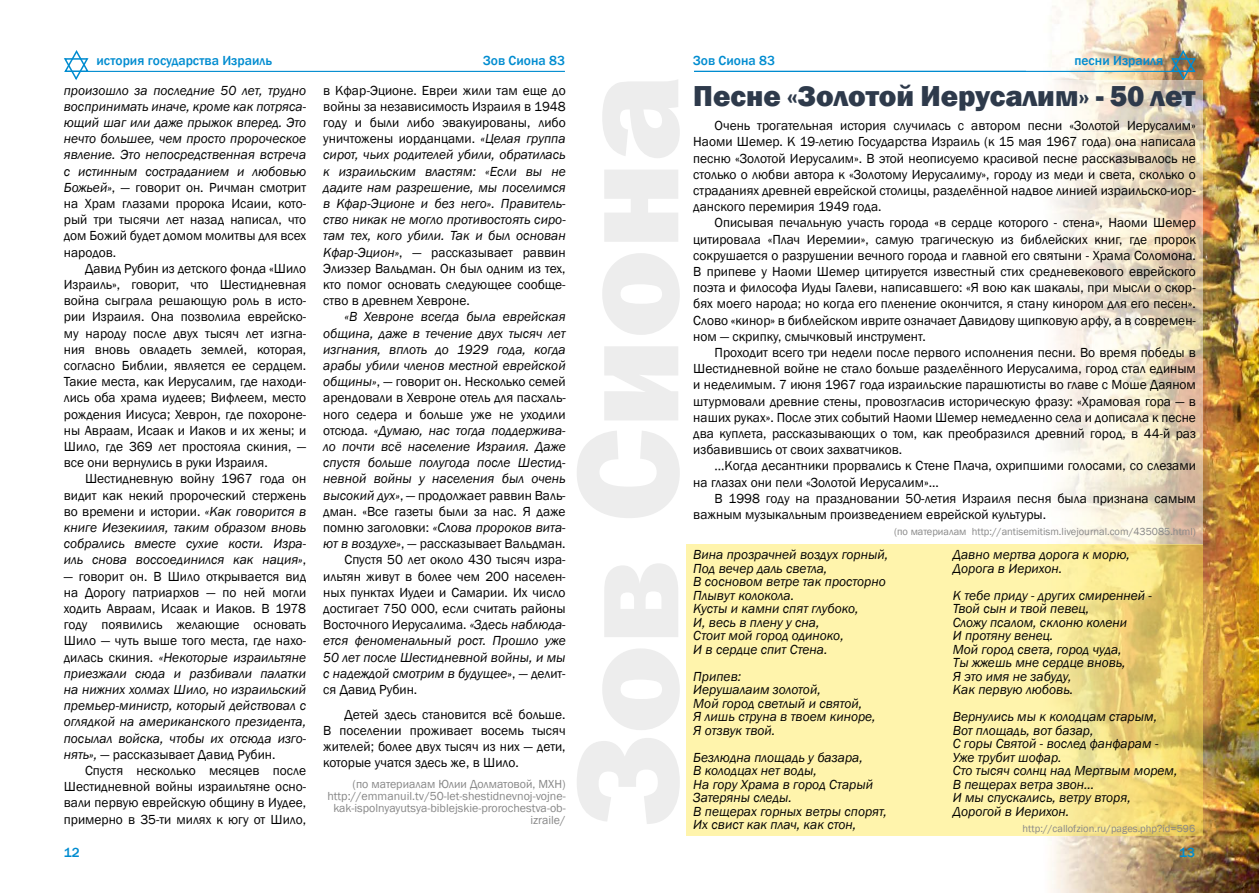
<style>
.page{position:relative;width:1259px;height:893px;background:#fff}
.page>*{position:absolute;margin:0;border:0;box-sizing:border-box;transform-origin:0 0}
.t1{font:800 29.7px "Franklin Gothic";color:#2e3a4b}
.t2{font:13.5px/16.2px "Franklin Gothic";color:#000;text-align:justify}
.t3{font:italic 13.5px/13.5px "Franklin Gothic";color:#000}
.t4{font:500 13.5px "Franklin Gothic";color:#008cd0}
.t5{font:12px/12px "Franklin Gothic";color:#878787;text-align:right}
.t6{font:10.5px "Franklin Gothic";color:#878787}
.s1{font-style:normal}
.s2{font-style:italic}
</style>
<div class="page">
<svg style="left:64px;top:50px;width:26px;height:30px"></svg>
<hr style="left:88px;top:71px;width:477px;height:1px;background:#008cd0">
<img style="left:1026px;top:0;width:233px;height:893px">
<svg style="left:1026px;top:80px;width:176px;height:464px"></svg>
<svg style="left:686px;top:544px;width:516px;height:292px;background:#faec9e"></svg>
<hr style="left:694px;top:71px;width:477px;height:1px;background:#008cd0">
<svg style="left:1169px;top:49px;width:28px;height:32px"></svg>
<p class="t4" style="left:97px;top:52px;width:177px">история государства Израиль</p>
<p class="t4" style="left:483px;top:53px;width:83px">Зов Сиона 83</p>
<p class="t4" style="left:693px;top:52px;width:83px">Зов Сиона 83</p>
<p class="t4" style="left:1074px;top:52px;width:90px">песни Израиля</p>
<p class="t3" style="left:64px;top:82px;width:244px;line-height:16.2px;text-align:justify">произошло за последние 50 лет, трудно воспринимать иначе, кроме как потряса&shy;ющий шаг или даже прыжок вперед. Это нечто большее, чем просто пророческое явление. Это непосредственная встреча с истинным состраданием и любовью Божьей»<span class="s1">, — говорит он. Ричман смотрит на Храм глазами пророка Исаии, кото&shy;рый три тысячи лет назад написал, что дом Божий будет домом молитвы для всех народов.</span></p>
<p class="t2" style="left:64px;top:260px;width:244px;text-indent:21px">Давид Рубин из детского фонда «Шило Израиль», говорит, что Шестидневная война сыграла решающую роль в исто&shy;рии Израиля. Она позволила еврейско&shy;му народу после двух тысяч лет изгна&shy;ния вновь овладеть землей, которая, согласно Библии, является ее сердцем.<br>Такие места, как Иерусалим, где находи&shy;лись оба храма иудеев; Вифлеем, место рождения Иисуса; Хеврон, где похороне&shy;ны Авраам, Исаак и Иаков и их жены; и Шило, где 369 лет простояла скиния, — все они вернулись в руки Израиля.</p>
<p class="t3" style="left:64px;top:471px;width:244px;line-height:16.2px;text-align:justify;text-indent:21px"><span class="s1">Шестидневную войну 1967 года он видит как некий пророческий стержень во времени и истории.</span> «Как говорится в книге Иезекииля, таким образом вновь собрались вместе сухие кости. Изра&shy;иль снова воссоединился как нация»<span class="s1">,</span></p>
<p class="t3" style="left:64px;top:568px;width:244px;line-height:16.2px;text-align:justify"><span class="s1">— говорит он. В Шило открывается вид на Дорогу патриархов — по ней могли ходить Авраам, Исаак и Иаков. В 1978 году появились желающие основать Шило — чуть выше того места, где нахо&shy;дилась скиния.</span> «Некоторые израильтяне приезжали сюда и разбивали палатки на нижних холмах Шило, но израильский премьер-министр, который действовал с оглядкой на американского президента, посылал войска, чтобы их отсюда изго&shy;нять», <span class="s1">— рассказывает Давид Рубин.</span></p>
<p class="t2" style="left:64px;top:763px;width:244px;text-indent:21px">Спустя несколько месяцев после Шестидневной войны израильтяне осно&shy;вали первую еврейскую общину в Иудее, примерно в 35-ти милях к югу от Шило,</p>
<p class="t2" style="left:323px;top:82px;width:244px">в Кфар-Эционе. Евреи жили там еще до войны за независимость Израиля в 1948 году и были либо эвакуированы, либо уничтожены иорданцами. <span class="s2">«Целая группа сирот, чьих родителей убили, обратилась к израильским властям: «Если вы не дадите нам разрешение, мы поселимся в Кфар-Эционе и без него». Правитель&shy;ство никак не могло противостоять сиро&shy;там тех, кого убили. Так и был основан Кфар-Эцион»</span>, — рассказывает раввин Элиэзер Вальдман. Он был одним из тех, кто помог основать следующее сообще&shy;ство в древнем Хевроне.</p>
<p class="t3" style="left:344px;top:310px;width:223px">«В Хевроне всегда была еврейская</p>
<p class="t3" style="left:323px;top:326px;width:244px">община, даже в течение двух тысяч лет</p>
<p class="t3" style="left:323px;top:343px;width:244px">изгнания, вплоть до 1929 года, когда</p>
<p class="t3" style="left:323px;top:359px;width:244px">арабы убили членов местной еврейской</p>
<p class="t2" style="left:323px;top:374px;width:244px"><span class="s2">общины»</span>, — говорит он. Несколько семей</p>
<p class="t2" style="left:323px;top:390px;width:244px">арендовали в Хевроне отель для пасхаль-</p>
<p class="t2" style="left:323px;top:406px;width:244px">ного седера и больше уже не уходили</p>
<p class="t3" style="left:323px;top:424px;width:244px"><span class="s1">отсюда.</span> «Думаю, нас тогда поддержива-</p>
<p class="t3" style="left:323px;top:440px;width:244px">ло почти всё население Израиля. Даже</p>
<p class="t3" style="left:323px;top:456px;width:244px">спустя больше полугода после Шестид-</p>
<p class="t3" style="left:323px;top:472px;width:244px">невной войны у населения был очень</p>
<p class="t2" style="left:323px;top:487px;width:244px"><span class="s2">высокий дух»</span>, — продолжает раввин Валь-</p>
<p class="t2" style="left:323px;top:503px;width:244px">дман. «Все газеты были за нас. Я даже</p>
<p class="t3" style="left:323px;top:521px;width:244px"><span class="s1">помню заголовки:</span> «Слова пророков вита-</p>
<p class="t2" style="left:323px;top:536px;width:244px"><span class="s2">ют в воздухе»</span>, — рассказывает Вальдман.</p>
<p class="t2" style="left:344px;top:552px;width:223px">Спустя 50 лет около 430 тысяч изра-</p>
<p class="t2" style="left:323px;top:568px;width:244px">ильтян живут в более чем 200 населен-</p>
<p class="t2" style="left:323px;top:584px;width:244px">ных пунктах Иудеи и Самарии. Их число</p>
<p class="t2" style="left:323px;top:601px;width:244px">достигает 750 000, если считать районы</p>
<p class="t2" style="left:323px;top:617px;width:244px">Восточного Иерусалима. <span class="s2">«Здесь наблюда-</span></p>
<p class="t3" style="left:323px;top:634px;width:244px">ется феноменальный рост. Прошло уже</p>
<p class="t3" style="left:323px;top:650px;width:244px">50 лет после Шестидневной войны, и мы</p>
<p class="t3" style="left:323px;top:667px;width:244px">с надеждой смотрим в будущее»<span class="s1">, — делит-</span></p>
<p class="t2" style="left:323px;top:682px;width:96px">ся Давид Рубин.</p>
<p class="t2" style="left:323px;top:706px;width:244px;text-indent:21px">Детей здесь становится всё больше.<br>В поселении проживает восемь тысяч жителей; более двух тысяч из них — дети, которые учатся здесь же, в Шило.</p>
<p class="t5" style="left:327px;top:778px;width:240px">(по материалам Юлии Долматовой, МХН) http://emmanuil.tv/50-let-shestidnevnoj-vojne&shy;kak-ispolnyayutsya-biblejskie-prorochestva-ob&shy;izraile/</p>
<h1 class="t1" style="left:693px;top:77px;width:503px">Песне «Золотой Иерусалим» - 50 лет</h1>
<p class="t2" style="left:693px;top:118px;width:504px;text-indent:21px">Очень трогательная история случилась с автором песни «Золотой Иерусалим» Наоми Шемер. К 19-летию Государства Израиль (к 15 мая 1967 года) она написала песню «Золотой Иерусалим». В этой неописуемо красивой песне рассказывалось не столько о любви автора к «Золотому Иерусалиму», городу из меди и света, сколько о страданиях древней еврейской столицы, разделённой надвое линией израильско-иор&shy;данского перемирия 1949 года.</p>
<p class="t2" style="left:693px;top:215px;width:504px;text-indent:21px">Описывая печальную участь города «в сердце которого - стена», Наоми Шемер цитировала «Плач Иеремии», самую трагическую из библейских книг, где пророк сокрушается о разрушении вечного города и главной его святыни - Храма Соломона.<br>В припеве у Наоми Шемер цитируется известный стих средневекового еврейского поэта и философа Иуды Галеви, написавшего: «Я вою как шакалы, при мысли о скор&shy;бях моего народа; но когда его пленение окончится, я стану кинором для его песен».<br>Слово «кинор» в библейском иврите означает Давидову щипковую арфу, а в современ&shy;ном — скрипку, смычковый инструмент.</p>
<p class="t2" style="left:693px;top:345px;width:504px;text-indent:21px">Проходит всего три недели после первого исполнения песни. Во время победы в Шестидневной войне не стало больше разделённого Иерусалима, город стал единым и неделимым. 7 июня 1967 года израильские парашютисты во главе с Моше Даяном штурмовали древние стены, провозгласив историческую фразу: «Храмовая гора — в наших руках». После этих событий Наоми Шемер немедленно села и дописала к песне два куплета, рассказывающих о том, как преобразился древний город, в 44-й раз избавившись от своих захватчиков.</p>
<p class="t2" style="left:693px;top:458px;width:504px;text-indent:21px">…Когда десантники прорвались к Стене Плача, охрипшими голосами, со слезами на глазах они пели «Золотой Иерусалим»...</p>
<p class="t2" style="left:693px;top:490px;width:504px;text-indent:21px">В 1998 году на праздновании 50-летия Израиля песня была признана самым важным музыкальным произведением еврейской культуры.</p>
<p class="t6" style="left:894px;top:525px;width:303px">(по материалам http://antisemitism.livejournal.com/435085.html)</p>
<p class="t3" style="left:693px;top:548px;width:196px">Вина прозрачней воздух горный,<br>Под вечер даль светла,<br>В сосновом ветре так просторно<br>Плывут колокола.<br>Кусты и камни спят глубоко,<br>И, весь в плену у сна,<br>Стоит мой город одиноко,<br>И в сердце спит Стена.</p>
<p class="t3" style="left:693px;top:670px;width:184px">Припев:<br>Иерушалаим золотой,<br>Мой город светлый и святой,<br>Я лишь струна в твоем киноре,<br>Я отзвук твой.</p>
<p class="t3" style="left:693px;top:751px;width:195px">Безлюдна площадь у базара,<br>В колодцах нет воды,<br>На гору Храма в город Старый<br>Затеряны следы.<br>В пещерах горных ветры спорят,<br>Их свист как плач, как стон,</p>
<p class="t3" style="left:952px;top:548px;width:179px">Давно мертва дорога к морю,<br>Дорога в Иерихон.</p>
<p class="t3" style="left:952px;top:589px;width:201px">К тебе приду - других смиренней -<br>Твой сын и твой певец,<br>Сложу псалом, склоню колени<br>И протяну венец.<br>Мой город света, город чуда,<br>Ты жжешь мне сердце вновь,<br>Я это имя не забуду,<br>Как первую любовь.</p>
<p class="t3" style="left:952px;top:710px;width:226px">Вернулись мы к колодцам старым,<br>Вот площадь, вот базар,<br>С горы Святой - вослед фанфарам -<br>Уже трубит шофар.<br>Сто тысяч солнц над Мертвым морем,<br>В пещерах ветра звон...<br>И мы спускались, ветру вторя,<br>Дорогой в Иерихон.</p>
<p class="t6" style="left:1022px;top:822px;width:174px">http://callofzion.ru/pages.php?id=596</p>
<p class="t4" style="left:64px;top:844px;width:17px">12</p>
<p class="t4" style="left:1179px;top:844px;width:17px">13</p>
</div>
